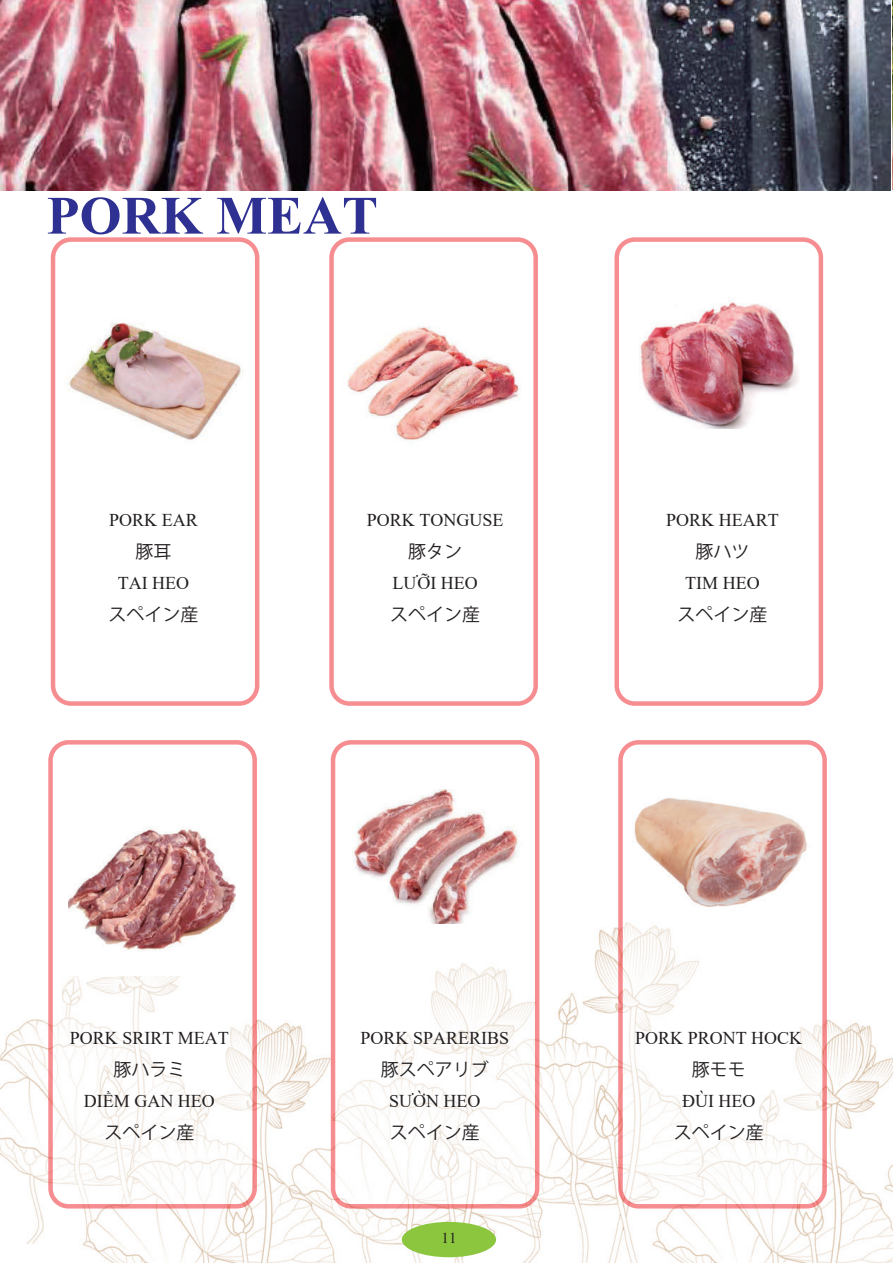
<style>
.page{position:relative;width:893px;height:1263px;background:#fff}
.page>*{position:absolute;margin:0;border:0;box-sizing:border-box;transform-origin:0 0}
.t1{font:700 54px "Times New Roman";color:#2e3092}
.t2{font:18px "Times New Roman";color:#231f20}
.t3{font:18px "Koz Go Pr 6 N";color:#231f20}
.t4{font:15px "Times New Roman";color:#231f20}
</style>
<div class="page">
<img style="left:0;top:0;width:893px;height:1262px">
<img style="left:0;top:0;width:890px;height:190px">
<img style="left:892px;top:0;width:1px;height:190px">
<div style="left:53px;top:240px;width:204px;height:463px;background:#fff;border-radius:18px"></div>
<div style="left:51px;top:237px;width:208px;height:469px;border:4px solid #ee1d23;border-radius:18px"></div>
<div style="left:332px;top:240px;width:204px;height:463px;background:#fff;border-radius:18px"></div>
<div style="left:329px;top:237px;width:209px;height:469px;border:4px solid #ee1d23;border-radius:18px"></div>
<div style="left:617px;top:240px;width:204px;height:463px;background:#fff;border-radius:18px"></div>
<div style="left:614px;top:237px;width:209px;height:469px;border:4px solid #ee1d23;border-radius:18px"></div>
<div style="left:51px;top:742px;width:204px;height:464px;background:#fff;border-radius:18px"></div>
<div style="left:48px;top:740px;width:209px;height:468px;border:4px solid #ee1d23;border-radius:18px"></div>
<div style="left:333px;top:742px;width:204px;height:464px;background:#fff;border-radius:18px"></div>
<div style="left:331px;top:740px;width:208px;height:468px;border:4px solid #ee1d23;border-radius:18px"></div>
<div style="left:620px;top:742px;width:205px;height:464px;background:#fff;border-radius:18px"></div>
<div style="left:618px;top:740px;width:209px;height:468px;border:4px solid #ee1d23;border-radius:18px"></div>
<img style="left:68px;top:322px;width:175px;height:118px">
<img style="left:347px;top:327px;width:173px;height:113px">
<img style="left:68px;top:828px;width:168px;height:122px">
<img style="left:353px;top:789px;width:166px;height:134px">
<img style="left:639px;top:302px;width:159px;height:127px">
<img style="left:634px;top:798px;width:173px;height:109px">
<div style="left:402px;top:1222px;width:94px;height:35px;background:#8bc63e;border-radius:50%"></div>
<h1 class="t1" style="left:47px;top:177px;width:333px">PORK MEAT</h1>
<p class="t2" style="left:109px;top:507px;width:90px">PORK EAR</p>
<p class="t3" style="left:135px;top:541px;width:37px">豚耳</p>
<p class="t2" style="left:118px;top:570px;width:73px">TAI HEO</p>
<p class="t3" style="left:108px;top:604px;width:91px">スペイン産</p>
<p class="t2" style="left:367px;top:507px;width:138px">PORK TONGUSE</p>
<p class="t3" style="left:408px;top:541px;width:55px">豚タン</p>
<p class="t2" style="left:392px;top:570px;width:87px">LƯỠI HEO</p>
<p class="t3" style="left:390px;top:604px;width:91px">スペイン産</p>
<p class="t2" style="left:666px;top:507px;width:114px">PORK HEART</p>
<p class="t3" style="left:695px;top:541px;width:55px">豚ハツ</p>
<p class="t2" style="left:685px;top:570px;width:76px">TIM HEO</p>
<p class="t3" style="left:677px;top:604px;width:91px">スペイン産</p>
<p class="t2" style="left:70px;top:1025px;width:161px">PORK SRIRT MEAT</p>
<p class="t3" style="left:113px;top:1059px;width:73px">豚ハラミ</p>
<p class="t2" style="left:84px;top:1088px;width:132px">DIỀM GAN HEO</p>
<p class="t3" style="left:104px;top:1122px;width:91px">スペイン産</p>
<p class="t2" style="left:360px;top:1025px;width:150px">PORK SPARERIBS</p>
<p class="t3" style="left:381px;top:1059px;width:109px">豚スペアリブ</p>
<p class="t2" style="left:389px;top:1088px;width:93px">SƯỜN HEO</p>
<p class="t3" style="left:390px;top:1122px;width:91px">スペイン産</p>
<p class="t4" style="left:442px;top:1227px;width:16px">11</p>
<p class="t2" style="left:635px;top:1025px;width:169px">PORK PRONT HOCK</p>
<p class="t3" style="left:692px;top:1059px;width:55px">豚モモ</p>
<p class="t2" style="left:682px;top:1088px;width:75px">ĐÙI HEO</p>
<p class="t3" style="left:674px;top:1122px;width:91px">スペイン産</p>
</div>
